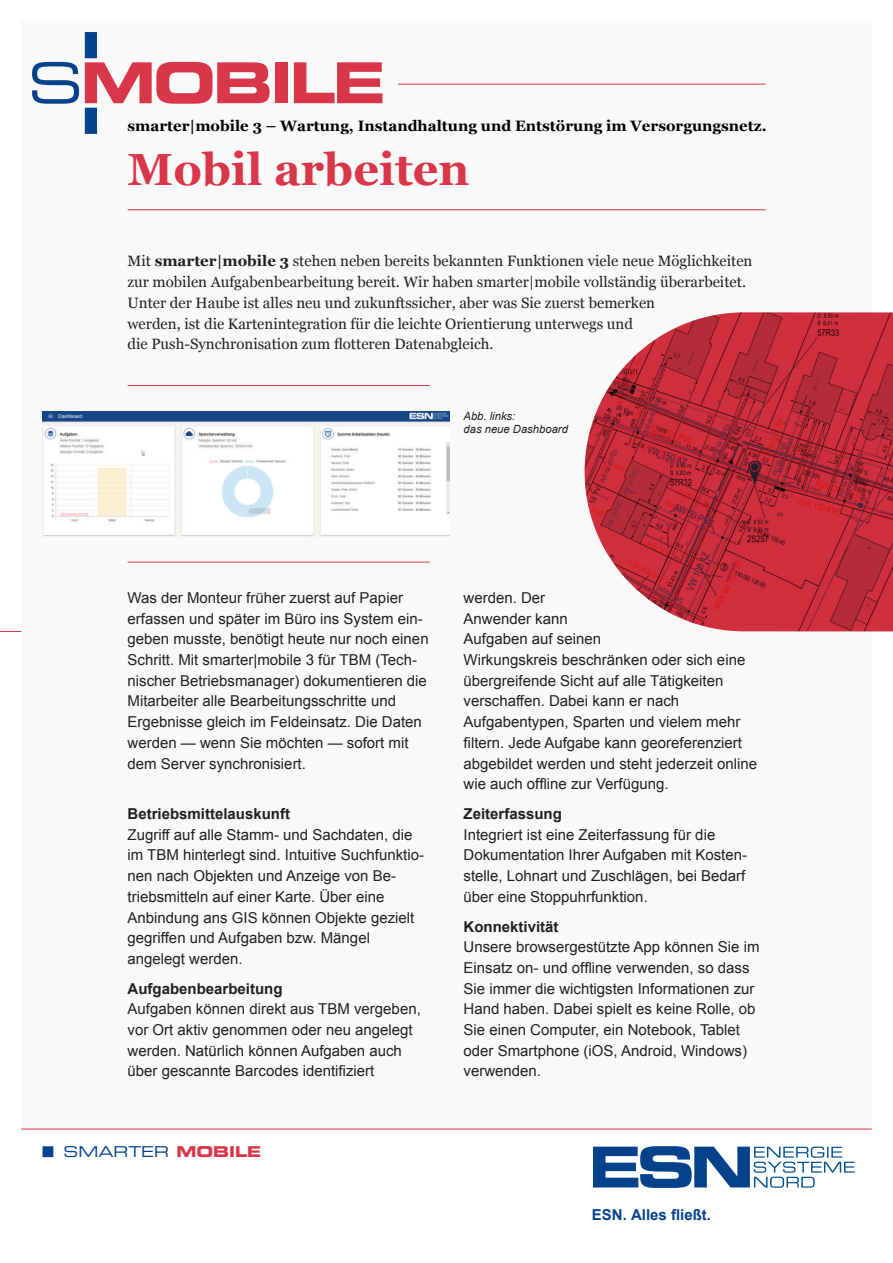
<style>
.page{position:relative;width:893px;height:1263px;background:#fff}
.page>*{position:absolute;margin:0;border:0;box-sizing:border-box;transform-origin:0 0}
.t1{font:56.4px "Eurostile LT Std Bold Ex 2";letter-spacing:-.05em;color:#d93649}
.t2{font:700 45px "Georgia";color:#d93649}
.t3{font:15px/20.7px "Arial";color:#231f20}
.t4{font:15px/20.7px "Georgia";color:#231f20}
.t5{font:700 15px "Georgia";color:#000}
.t6{font:700 15px "Arial";color:#231f20}
.t7{font:700 15px "Arial";color:#05428c}
.t8{font:15px "Eurostile LT Std Ex 2";color:#05428c}
.t9{font:italic 11.25px/13.5px "Arial";color:#231f20}
.s1{font-family:"Eurostile LT Std Ex 2";color:#05428c}
.s2{font-weight:700}
.s3{font-family:"Eurostile LT Std Bold Ex 2";color:#d93649}
</style>
<div class="page">
<img style="left:585px;top:312px;width:308px;height:319px">
<svg style="left:593px;top:1146px;width:262px;height:42px"></svg>
<hr style="left:398px;top:84px;width:367px;height:1px;background:#d93649">
<hr style="left:128px;top:209px;width:637px;height:1px;background:#d93649">
<svg style="left:0;top:631px;width:21px;height:1px"></svg>
<hr style="left:128px;top:562px;width:301px;height:1px;background:#d93649">
<hr style="left:128px;top:385px;width:301px;height:1px;background:#d93649">
<hr style="left:21px;top:1129px;width:851px;height:1px;background:#d93649">
<div style="left:85px;top:108px;width:12px;height:26px;background:#05428c"></div>
<div style="left:85px;top:32px;width:12px;height:26px;background:#05428c"></div>
<div style="left:43px;top:1146px;width:10px;height:11px;background:#05428c"></div>
<img style="left:43px;top:411px;width:406px;height:126px">
<h1 class="t1" style="left:28px;top:61px;width:360px"><span class="s1">S</span>MOBILE</h1>
<p class="t5" style="left:128px;top:119px;width:640px">smarter|mobile 3 – Wartung, Instandhaltung und Entstörung im Versorgungsnetz.</p>
<h2 class="t2" style="left:128px;top:151px;width:344px">Mobil arbeiten</h2>
<p class="t4" style="left:128px;top:252px;width:626px">Mit <span class="s2">smarter|mobile 3</span> stehen neben bereits bekannten Funktionen viele neue Möglichkeiten zur mobilen Aufgabenbearbeitung bereit. Wir haben smarter|mobile vollständig überarbeitet.<br>Unter der Haube ist alles neu und zukunftssicher, aber was Sie zuerst bemerken<br>werden, ist die Kartenintegration für die leichte Orientierung unterwegs und<br>die Push-Synchronisation zum flotteren Datenabgleich.</p>
<p class="t9" style="left:463px;top:410px;width:106px">Abb. links:<br>das neue Dashboard</p>
<p class="t3" style="left:128px;top:589px;width:303px">Was der Monteur früher zuerst auf Papier erfassen und später im Büro ins System ein&shy;geben musste, benötigt heute nur noch einen Schritt. Mit smarter|mobile 3 für TBM (Tech&shy;nischer Betriebsmanager) dokumentieren die Mitarbeiter alle Bearbeitungsschritte und Ergebnisse gleich im Feldeinsatz. Die Daten werden — wenn Sie möchten — sofort mit dem Server synchronisiert.</p>
<p class="t6" style="left:128px;top:808px;width:164px">Betriebsmittelauskunft</p>
<p class="t3" style="left:128px;top:825px;width:298px">Zugriff auf alle Stamm- und Sachdaten, die im TBM hinterlegt sind. Intuitive Suchfunktio&shy;nen nach Objekten und Anzeige von Be&shy;triebsmitteln auf einer Karte. Über eine Anbindung ans GIS können Objekte gezielt gegriffen und Aufgaben bzw. Mängel angelegt werden.</p>
<p class="t6" style="left:128px;top:983px;width:157px">Aufgabenbearbeitung</p>
<p class="t3" style="left:128px;top:1000px;width:295px">Aufgaben können direkt aus TBM vergeben, vor Ort aktiv genommen oder neu angelegt werden. Natürlich können Aufgaben auch über gescannte Barcodes identifiziert</p>
<p class="t8" style="left:64px;top:1146px;width:199px">SMARTER <span class="s3">MOBILE</span></p>
<p class="t3" style="left:463px;top:589px;width:295px">werden. Der<br>Anwender kann<br>Aufgaben auf seinen<br>Wirkungskreis beschränken oder sich eine übergreifende Sicht auf alle Tätigkeiten verschaffen. Dabei kann er nach<br>Aufgabentypen, Sparten und vielem mehr filtern. Jede Aufgabe kann georeferenziert abgebildet werden und steht jederzeit online wie auch offline zur Verfügung.</p>
<p class="t6" style="left:463px;top:808px;width:100px">Zeiterfassung</p>
<p class="t3" style="left:463px;top:825px;width:285px">Integriert ist eine Zeiterfassung für die Dokumentation Ihrer Aufgaben mit Kosten&shy;stelle, Lohnart und Zuschlägen, bei Bedarf über eine Stoppuhrfunktion.</p>
<p class="t6" style="left:463px;top:920px;width:97px">Konnektivität</p>
<p class="t3" style="left:463px;top:938px;width:298px">Unsere browsergestützte App können Sie im Einsatz on- und offline verwenden, so dass Sie immer die wichtigsten Informationen zur Hand haben. Dabei spielt es keine Rolle, ob Sie einen Computer, ein Notebook, Tablet oder Smartphone (iOS, Android, Windows) verwenden.</p>
<p class="t7" style="left:592px;top:1209px;width:121px">ESN. Alles fließt.</p>
</div>
